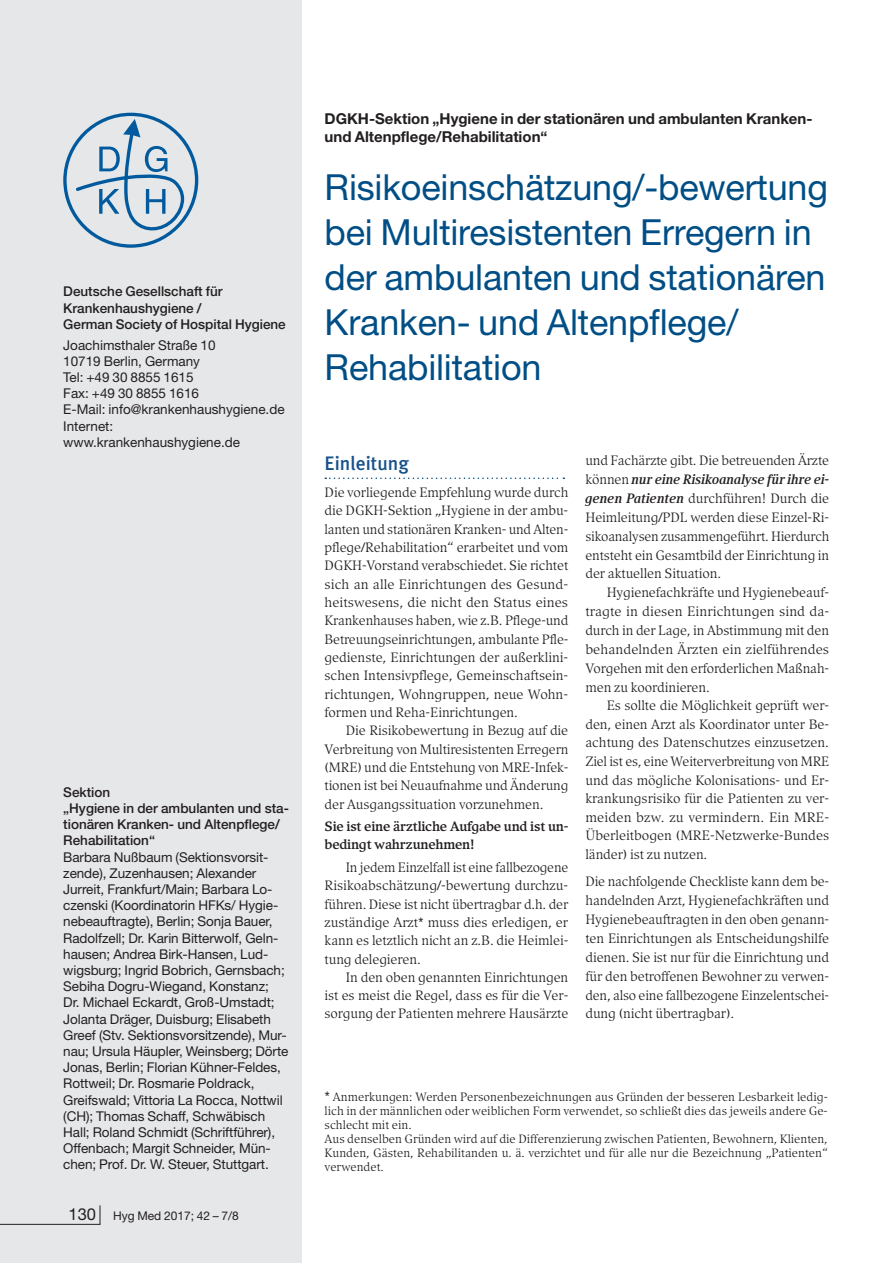
<style>
.page{position:relative;width:893px;height:1263px;background:#fff}
.page>*{position:absolute;margin:0;border:0;box-sizing:border-box;transform-origin:0 0}
.t1{font:36px/45px "Helvetica Neue";letter-spacing:-.005em;color:#004e85}
.t2{font:500 19.5px "Meta Plus";color:#18528b}
.t3{font:700 15px/18px "Helvetica Neue";color:#231f20}
.t4{font:13.5px/18.3px "Compatil Exquisit";letter-spacing:-.01em;color:#231f20;text-align:justify}
.t5{font:13.5px/16.2px "Helvetica Neue";letter-spacing:-.005em;color:#231f20}
.t6{font:500 13.5px/16.2px "Helvetica Neue";color:#231f20}
.t7{font:700 13.5px/18.3px "Compatil Exquisit";letter-spacing:-.015em;color:#231f20}
.t8{font:italic 700 13.5px "Compatil Text LT Pro";letter-spacing:-.01em;color:#231f20}
.t9{font:12px/14px "Compatil Exquisit";color:#231f20}
.t10{font:12px "Helvetica Neue";color:#231f20}
.s1{font-size:16.5px}
.s2{font-family:"Compatil Exquisit";font-weight:400;font-style:normal}
.s3{font-family:"Compatil Text LT Pro";font-weight:700;font-style:italic}
.s4{font-size:13.5px}
</style>
<div class="page">
<div style="left:0;top:0;width:302px;height:1263px;background:#e6e7e9"></div>
<hr style="left:0;top:1224px;width:100px;height:1px;background:#231f20">
<svg style="left:100px;top:1205px;width:1px;height:20px"></svg>
<svg style="left:63px;top:113px;width:135px;height:135px"></svg>
<svg style="left:325px;top:477px;width:239px;height:2px"></svg>
<p class="t6" style="left:63px;top:283px;width:224px">Deutsche Gesellschaft für<br>Krankenhaushygiene /<br>German Society of Hospital Hygiene</p>
<p class="t5" style="left:63px;top:336px;width:223px">Joachimsthaler Straße 10<br>10719 Berlin, Germany<br>Tel: +49 30 8855 1615<br>Fax: +49 30 8855 1616<br>E-Mail: info@krankenhaushygiene.de<br>Internet: www.krankenhaushygiene.de</p>
<p class="t6" style="left:63px;top:784px;width:227px">Sektion<br>„Hygiene in der ambulanten und sta&shy;tionären Kranken- und Altenpflege/<br>Rehabilitation“</p>
<p class="t5" style="left:63px;top:848px;width:227px">Barbara Nußbaum (Sektionsvorsit&shy;zende), Zuzenhausen; Alexander Jurreit, Frankfurt/Main; Barbara Lo&shy;czenski (Koordinatorin HFKs/ Hygie&shy;nebeauftragte), Berlin; Sonja Bauer, Radolfzell; Dr. Karin Bitterwolf, Geln&shy;hausen; Andrea Birk-Hansen, Lud&shy;wigsburg; Ingrid Bobrich, Gernsbach; Sebiha Dogru-Wiegand, Konstanz; Dr. Michael Eckardt, Groß-Umstadt; Jolanta Dräger, Duisburg; Elisabeth Greef (Stv. Sektionsvorsitzende), Mur&shy;nau; Ursula Häupler, Weinsberg; Dörte Jonas, Berlin; Florian Kühner-Feldes, Rottweil; Dr. Rosmarie Poldrack, Greifswald; Vittoria La Rocca, Nottwil (CH); Thomas Schaff, Schwäbisch Hall; Roland Schmidt (Schriftführer), Offenbach; Margit Schneider, Mün&shy;chen; Prof. Dr. W. Steuer, Stuttgart.</p>
<p class="t10" style="left:69px;top:1209px;width:172px"><span class="s1">130</span> Hyg Med 2017; 42 – 7/8</p>
<p class="t3" style="left:325px;top:110px;width:489px">DGKH-Sektion „Hygiene in der stationären und ambulanten Kranken&shy;und Altenpflege/Rehabilitation“</p>
<h1 class="t1" style="left:325px;top:164px;width:505px">Risikoeinschätzung/-bewertung bei Multiresistenten Erregern in der ambulanten und stationären<br>Kranken- und Altenpflege/<br>Rehabilitation</h1>
<h2 class="t2" style="left:325px;top:452px;width:86px">Einleitung</h2>
<p class="t4" style="left:325px;top:483px;width:245px">Die vorliegende Empfehlung wurde durch die DGKH-Sektion „Hygiene in der ambu&shy;lanten und stationären Kranken- und Alten&shy;pflege/Rehabilitation“ erarbeitet und vom DGKH-Vorstand verabschiedet. Sie richtet sich an alle Einrichtungen des Gesund&shy;heitswesens, die nicht den Status eines Krankenhauses haben, wie z.B. Pflege-und Betreuungseinrichtungen, ambulante Pfle&shy;gedienste, Einrichtungen der außerklini&shy;schen Intensivpflege, Gemeinschaftsein&shy;richtungen, Wohngruppen, neue Wohn&shy;formen und Reha-Einrichtungen.</p>
<p class="t4" style="left:325px;top:721px;width:245px;text-indent:21px">Die Risikobewertung in Bezug auf die Verbreitung von Multiresistenten Erregern (MRE) und die Entstehung von MRE-Infek&shy;tionen ist bei Neuaufnahme und Änderung der Ausgangssituation vorzunehmen.</p>
<p class="t7" style="left:325px;top:817px;width:245px">Sie ist eine ärztliche Aufgabe und ist un&shy;bedingt wahrzunehmen!</p>
<p class="t4" style="left:325px;top:858px;width:245px;text-indent:21px">In jedem Einzelfall ist eine fallbezogene Risikoabschätzung/-bewertung durchzu&shy;führen. Diese ist nicht übertragbar d.h. der zuständige Arzt* muss dies erledigen, er kann es letztlich nicht an z.B. die Heimlei&shy;tung delegieren.</p>
<p class="t4" style="left:325px;top:968px;width:245px;text-indent:21px">In den oben genannten Einrichtungen ist es meist die Regel, dass es für die Ver&shy;sorgung der Patienten mehrere Hausärzte</p>
<p class="t4" style="left:585px;top:451px;width:245px">und Fachärzte gibt. Die betreuenden Ärzte</p>
<p class="t8" style="left:585px;top:471px;width:245px"><span class="s2">können</span> nur eine Risikoanalyse für ihre ei-</p>
<p class="t4" style="left:585px;top:489px;width:245px;line-height:18.9px"><span class="s3">genen Patienten</span> durchführen! Durch die Heimleitung/PDL werden diese Einzel-Ri&shy;sikoanalysen zusammengeführt. Hierdurch entsteht ein Gesamtbild der Einrichtung in der aktuellen Situation.</p>
<p class="t4" style="left:585px;top:583px;width:245px;line-height:18.9px;text-indent:21px">Hygienefachkräfte und Hygienebeauf&shy;tragte in diesen Einrichtungen sind da&shy;durch in der Lage, in Abstimmung mit den behandelnden Ärzten ein zielführendes Vorgehen mit den erforderlichen Maßnah&shy;men zu koordinieren.</p>
<p class="t4" style="left:585px;top:696px;width:245px;text-indent:21px">Es sollte die Möglichkeit geprüft wer&shy;den, einen Arzt als Koordinator unter Be&shy;achtung des Datenschutzes einzusetzen.<br>Ziel ist es, eine Weiterverbreitung von MRE und das mögliche Kolonisations- und Er&shy;krankungsrisiko für die Patienten zu ver&shy;meiden bzw. zu vermindern. Ein MRE-Überleitbogen (MRE-Netzwerke-Bundes länder) ist zu nutzen.</p>
<p class="t4" style="left:585px;top:872px;width:245px;line-height:18.9px">Die nachfolgende Checkliste kann dem be&shy;handelnden Arzt, Hygienefachkräften und Hygienebeauftragten in den oben genann&shy;ten Einrichtungen als Entscheidungshilfe dienen. Sie ist nur für die Einrichtung und für den betroffenen Bewohner zu verwen&shy;den, also eine fallbezogene Einzelentschei&shy;dung (nicht übertragbar).</p>
<p class="t9" style="left:325px;top:1090px;width:505px"><span class="s4">*</span> Anmerkungen: Werden Personenbezeichnungen aus Gründen der besseren Lesbarkeit ledig&shy;lich in der männlichen oder weiblichen Form verwendet, so schließt dies das jeweils andere Ge&shy;schlecht mit ein.<br>Aus denselben Gründen wird auf die Differenzierung zwischen Patienten, Bewohnern, Klienten, Kunden, Gästen, Rehabilitanden u. ä. verzichtet und für alle nur die Bezeichnung „Patienten“ verwendet.</p>
</div>
